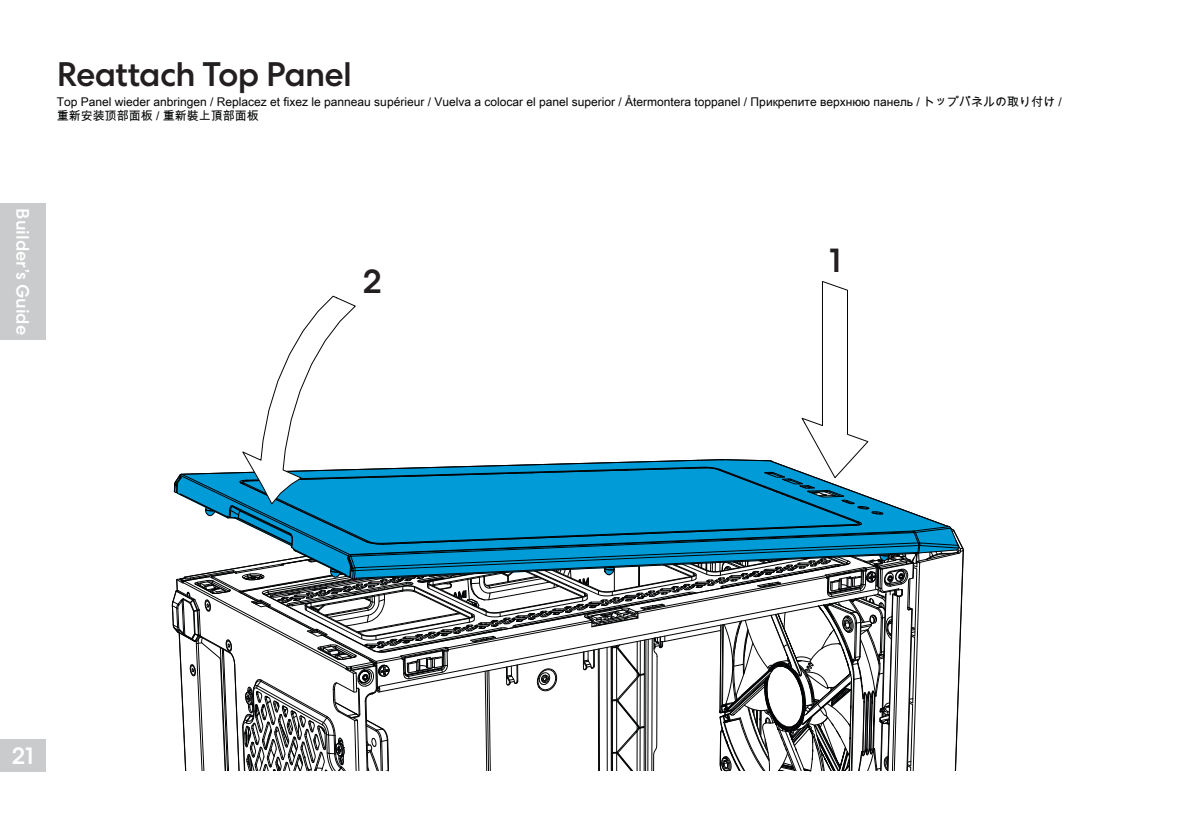
<style>
.page{position:relative;width:1191px;height:840px;background:#fff}
.page>*{position:absolute;margin:0;border:0;box-sizing:border-box;transform-origin:0 0}
.Header_2{font:500 34px "Centra No 2";letter-spacing:-.025em;color:#231f20}
.t1{font:500 24px "Centra No 2";color:#fff}
.Header_4{font:500 18px "Centra No 2";color:#fff}
.Header_mini{font:12px "Arial Unicode MS";color:#020304}
</style>
<div class="page">
<div style="left:0;top:739px;width:45px;height:32px;background:#c9cbcc"></div>
<div style="left:0;top:203px;width:45px;height:137px;background:#c9cbcc"></div>
<svg style="left:172px;top:281px;width:792px;height:491px"></svg>
<p class="Header_2" style="left:57px;top:54px;width:297px">Reattach Top Panel</p>
<p class="Header_mini" style="left:57px;top:93px;width:1006px">Top Panel wieder anbringen / Replacez et fixez le panneau supérieur / Vuelva a colocar el panel superior / Återmontera toppanel / Прикрепите верхнюю панель / トップパネルの取り付け /</p>
<p class="Header_mini" style="left:57px;top:107px;width:204px">重新安装顶部面板 / 重新裝上頂部面板</p>
<p class="Header_4" style="left:33px;top:208px;width:128px;rotate:90deg">Builder’s Guide</p>
<p class="Header_2" style="left:363px;top:261px;width:20px">2</p>
<p class="Header_2" style="left:829px;top:240px;width:14px">1</p>
<h2 class="t1" style="left:12px;top:741px;width:23px">21</h2>
</div>
